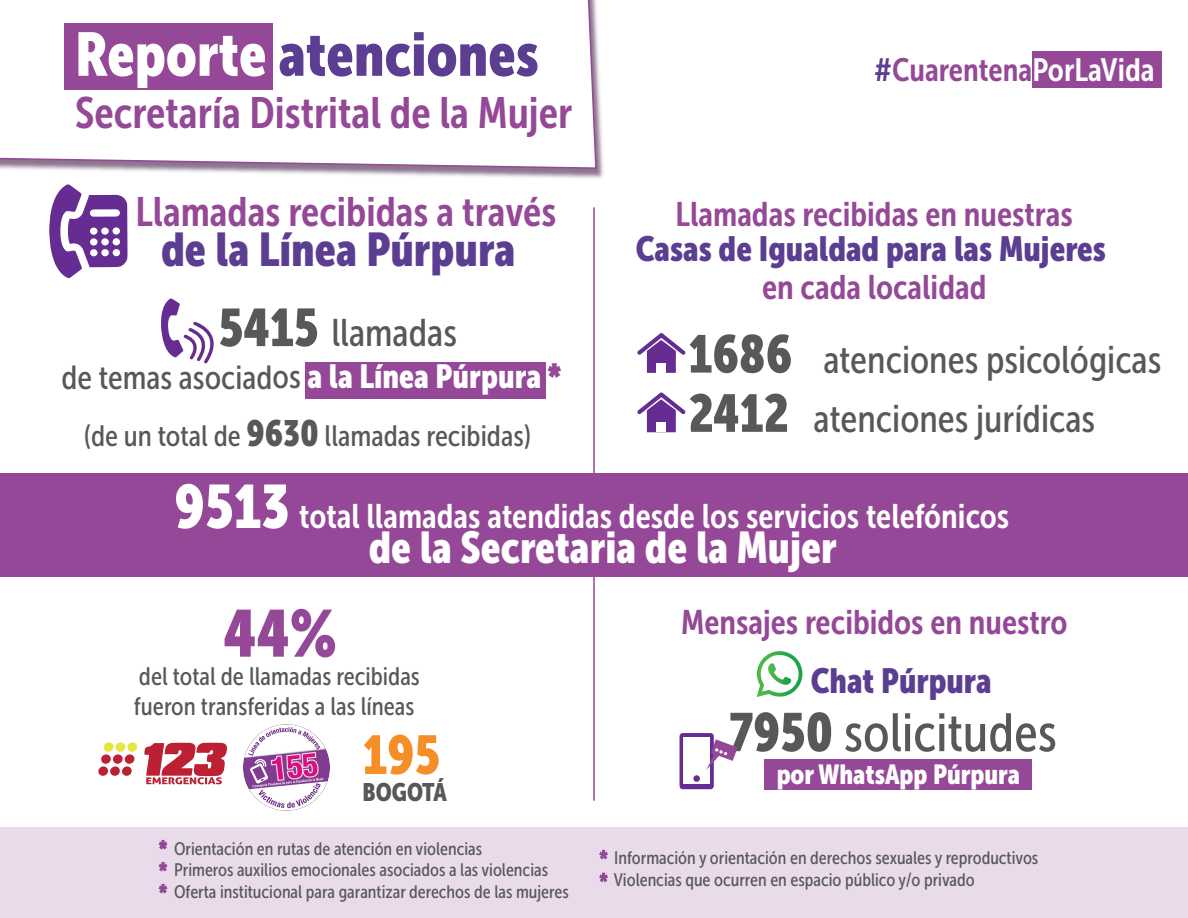
<style>
.page{position:relative;width:1188px;height:918px;background:#fff}
.page>*{position:absolute;margin:0;border:0;box-sizing:border-box;transform-origin:0 0}
.t1{font:65.85px "Museo Sans Condensed 900";color:#944897}
.t2{font:61.05px "Museo Sans Condensed 900";color:#5b3d92}
.t3{font:54.15px "Museo Sans Condensed 900";color:#f68e27}
.t4{font:53.7px "Museo Sans Condensed 500";color:#57585a}
.t5{font:52.65px "Museo Sans Condensed 900";color:#57585a}
.t6{font:46.95px "Museo Sans Condensed 900";color:#5b3d92}
.t7{font:44.25px "Museo Sans Condensed 900";color:#fff}
.t8{font:43.65px "Museo Sans Condensed 700";color:#944897}
.t9{font:40.95px "Museo Sans Condensed 700";color:#944897}
.t10{font:38.4px "Museo Sans Condensed 500";color:#57585a}
.t11{font:34.8px "Museo Sans Condensed 900";color:#5b3d92}
.t12{font:34.05px "Museo Sans Condensed 700";color:#944897}
.t13{font:34.05px "Museo Sans Condensed 700";color:#fff}
.t14{font:33.3px "Museo Sans Condensed 500";color:#57585a}
.t15{font:32.1px "Museo Sans Condensed 700";color:#944897}
.t16{font:29.4px "Museo Sans Condensed 500";color:#57585a}
.t17{font:27.45px "Museo Sans Condensed 900";color:#fff}
.t18{font:25.2px/30.2px "Museo Sans Condensed 500";color:#57585a}
.t19{font:25.2px "Museo Sans Condensed 900";color:#57585a}
.t20{font:18px/21.6px "Museo Sans Condensed 500";color:#57585a}
.s1{color:#fff}
.s2{font-family:"Museo Sans Condensed 900";font-size:52.65px}
.s3{font-family:"Museo Sans Condensed 900";color:#fff}
.s4{font-family:"Museo Sans Condensed 900";font-size:36px;color:#944897}
.s5{font-family:"Museo Sans Condensed 900";font-size:36.3px}
.s6{color:#5b3d92}
.s7{font-family:"Museo Sans Condensed 900";font-size:60.9px}
.s8{font-family:"Museo Sans Condensed 900"}
</style>
<div class="page">
<img style="left:81px;top:28px;width:523px;height:151px">
<svg style="left:0;top:0;width:597px;height:170px"></svg>
<div style="left:305px;top:362px;width:241px;height:37px;background:#944897"></div>
<div style="left:1032px;top:51px;width:130px;height:37px;background:#944897"></div>
<div style="left:64px;top:23px;width:209px;height:67px;background:#944897"></div>
<svg style="left:49px;top:184px;width:79px;height:94px"></svg>
<svg style="left:161px;top:298px;width:53px;height:65px"></svg>
<div style="left:104px;top:742px;width:10px;height:10px;background:#e7e63e;border-radius:50%"></div>
<div style="left:116px;top:742px;width:9px;height:10px;background:#e7e63e;border-radius:50%"></div>
<div style="left:127px;top:742px;width:10px;height:10px;background:#e7e63e;border-radius:50%"></div>
<div style="left:98px;top:766px;width:10px;height:10px;background:#be2033;border-radius:50%"></div>
<div style="left:125px;top:754px;width:9px;height:10px;background:#be2033;border-radius:50%"></div>
<svg style="left:113px;top:754px;width:10px;height:10px"></svg>
<svg style="left:122px;top:766px;width:10px;height:10px"></svg>
<div style="left:101px;top:754px;width:10px;height:10px;background:#be2033;border-radius:50%"></div>
<div style="left:110px;top:766px;width:10px;height:10px;background:#be2033;border-radius:50%"></div>
<svg style="left:144px;top:743px;width:84px;height:41px"></svg>
<img style="left:244px;top:725px;width:85px;height:85px">
<hr style="left:593px;top:207px;width:2px;height:594px;background:#944897">
<svg style="left:756px;top:651px;width:47px;height:46px"></svg>
<div style="left:765px;top:760px;width:267px;height:30px;background:#944897"></div>
<svg style="left:680px;top:733px;width:34px;height:56px"></svg>
<div style="left:684px;top:738px;width:26px;height:46px;background:#fff"></div>
<div style="left:693px;top:775px;width:7px;height:7px;background:#652d91;border-radius:50%"></div>
<svg style="left:706px;top:739px;width:32px;height:31px"></svg>
<svg style="left:637px;top:333px;width:49px;height:40px"></svg>
<div style="left:656px;top:363px;width:10px;height:10px;background:#fff"></div>
<svg style="left:637px;top:392px;width:49px;height:40px"></svg>
<div style="left:656px;top:422px;width:10px;height:10px;background:#fff"></div>
<div style="left:0;top:473px;width:1188px;height:103px;background:#944897"></div>
<div style="left:0;top:827px;width:1188px;height:91px;background:#eadbea"></div>
<svg style="left:159px;top:840px;width:8px;height:10px"></svg>
<svg style="left:159px;top:862px;width:8px;height:10px"></svg>
<svg style="left:159px;top:884px;width:8px;height:10px"></svg>
<svg style="left:599px;top:850px;width:9px;height:10px"></svg>
<svg style="left:599px;top:873px;width:9px;height:9px"></svg>
<h2 class="t2" style="left:75px;top:20px;width:465px"><span class="s1">Reporte</span> atenciones</h2>
<h3 class="t8" style="left:75px;top:89px;width:499px">Secretaría Distrital de la Mujer</h3>
<h3 class="t9" style="left:135px;top:189px;width:422px">Llamadas recibidas a través</h3>
<h3 class="t6" style="left:161px;top:223px;width:356px">de la Línea Púrpura</h3>
<h3 class="t10" style="left:219px;top:312px;width:240px"><span class="s2">5415</span> llamadas</h3>
<h3 class="t14" style="left:62px;top:359px;width:502px">de temas asociados <span class="s3">a la Línea Púrpura</span> <span class="s4">*</span></h3>
<h3 class="t16" style="left:84px;top:420px;width:448px">(de un total de <span class="s5">9630</span> llamadas recibidas)</h3>
<h3 class="t15" style="left:874px;top:52px;width:282px"><span class="s6">#</span>Cuarentena<span class="s1">PorLaVida</span></h3>
<h3 class="t12" style="left:676px;top:195px;width:399px">Llamadas recibidas en nuestras</h3>
<h3 class="t11" style="left:636px;top:230px;width:472px">Casas de Igualdad para las Mujeres</h3>
<h3 class="t12" style="left:762px;top:269px;width:226px">en cada localidad</h3>
<h3 class="t10" style="left:688px;top:338px;width:475px"><span class="s2">1686</span> atenciones psicológicas</h3>
<h3 class="t5" style="left:688px;top:384px;width:102px">2412</h3>
<h3 class="t10" style="left:814px;top:398px;width:283px">atenciones jurídicas</h3>
<h3 class="t13" style="left:174px;top:497px;width:836px"><span class="s7">9513</span> total llamadas atendidas desde los servicios telefónicos</h3>
<h3 class="t7" style="left:369px;top:523px;width:470px">de la Secretaria de la Mujer</h3>
<h1 class="t1" style="left:223px;top:596px;width:115px">44%</h1>
<h3 class="t18" style="left:134px;top:661px;width:287px">del total de llamadas recibidas fueron transferidas a las líneas</h3>
<h3 class="t3" style="left:363px;top:724px;width:79px">195</h3>
<h3 class="t19" style="left:363px;top:778px;width:86px">BOGOTÁ</h3>
<h3 class="t12" style="left:681px;top:603px;width:388px">Mensajes recibidos en nuestro</h3>
<h3 class="t11" style="left:811px;top:661px;width:182px">Chat Púrpura</h3>
<h3 class="t4" style="left:729px;top:703px;width:329px"><span class="s8">7950</span> solicitudes</h3>
<h3 class="t17" style="left:777px;top:758px;width:245px">por WhatsApp Púrpura</h3>
<p class="t20" style="left:160px;top:838px;width:411px">* Orientación en rutas de atención en violencias<br>* Primeros auxilios emocionales asociados a las violencias<br>* Oferta institucional para garantizar derechos de las mujeres</p>
<p class="t20" style="left:600px;top:847px;width:440px">* Información y orientación en derechos sexuales y reproductivos * Violencias que ocurren en espacio público y/o privado</p>
</div>
